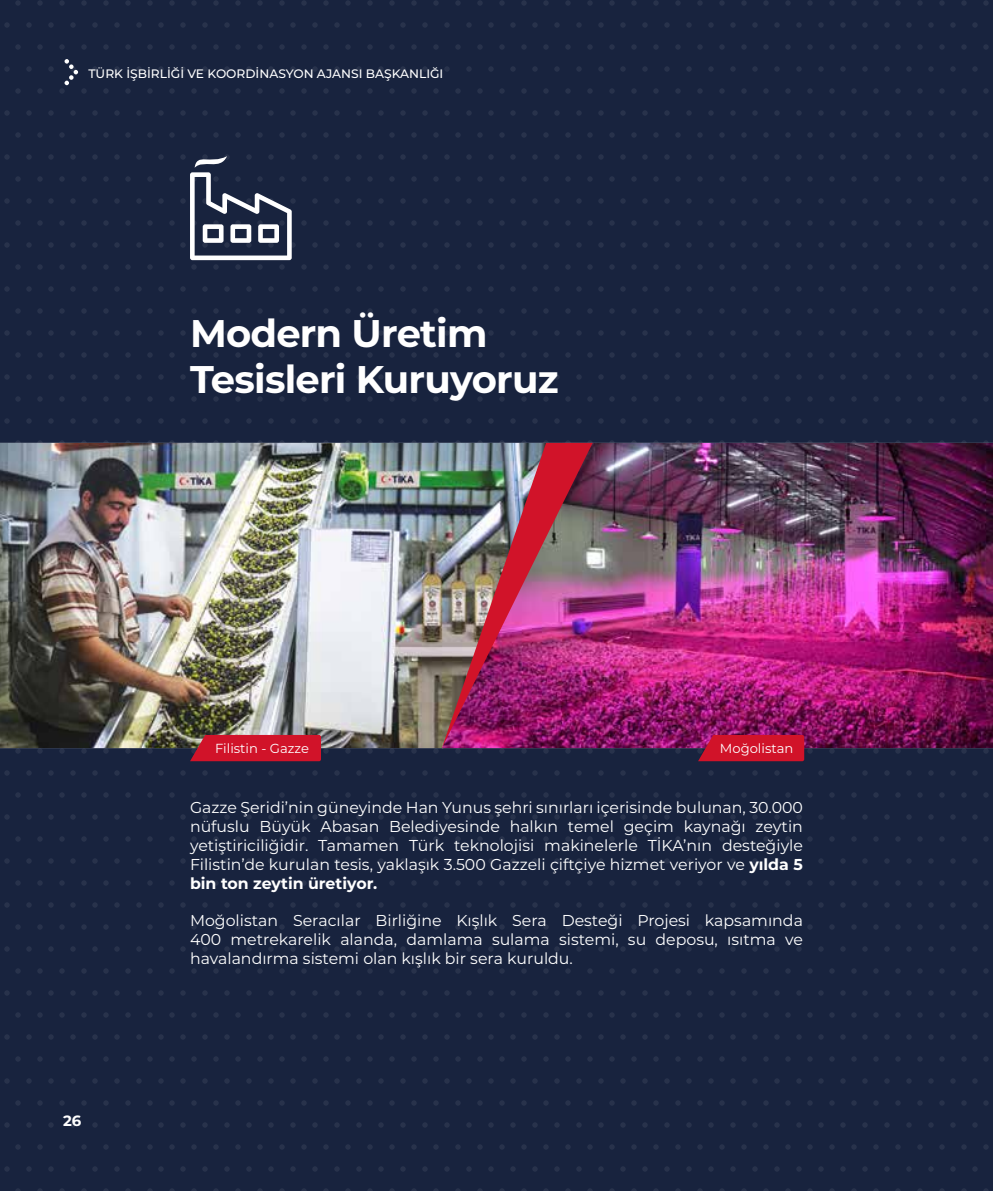
<style>
.page{position:relative;width:993px;height:1191px;background:#fff}
.page>*{position:absolute;margin:0;border:0;box-sizing:border-box;transform-origin:0 0}
.t1{font:700 38.5px/46.2px "Montserrat";letter-spacing:-.02em;color:#fff}
.t2{font:15.75px/18.9px "Montserrat";color:#fff;text-align:justify}
.t3{font:700 14.88px "Montserrat";color:#fff}
.t4{font:13.12px "Montserrat";color:#fff}
.t5{font:500 12.25px "Montserrat";color:#fff}
.s1{font-weight:700}
</style>
<div class="page">
<div style="left:0;top:0;width:992px;height:1191px;background:#18233e"></div>
<img style="left:0;top:443px;width:441px;height:305px">
<img style="left:592px;top:443px;width:400px;height:305px">
<img style="left:441px;top:443px;width:151px;height:305px">
<svg style="left:64px;top:59px;width:14px;height:26px"></svg>
<svg style="left:190px;top:155px;width:101px;height:105px"></svg>
<svg style="left:697px;top:735px;width:107px;height:26px;background:#c9132e"></svg>
<div style="left:190px;top:735px;width:131px;height:26px;background:#d11329"></div>
<p class="t5" style="left:89px;top:65px;width:356px">TÜRK İŞBİRLİĞİ VE KOORDİNASYON AJANSI BAŞKANLIĞI</p>
<h1 class="t1" style="left:190px;top:308px;width:370px">Modern Üretim<br>Tesisleri Kuruyoruz</h1>
<p class="t4" style="left:215px;top:739px;width:95px">Filistin - Gazze</p>
<p class="t4" style="left:719px;top:739px;width:75px">Moğolistan</p>
<p class="t3" style="left:63px;top:1110px;width:20px">26</p>
<p class="t2" style="left:190px;top:797px;width:614px">Gazze Şeridi’nin güneyinde Han Yunus şehri sınırları içerisinde bulunan, 30.000 nüfuslu Büyük Abasan Belediyesinde halkın temel geçim kaynağı zeytin yetiştiriciliğidir. Tamamen Türk teknolojisi makinelerle TİKA’nın desteğiyle Filistin’de kurulan tesis, yaklaşık 3.500 Gazzeli çiftçiye hizmet veriyor ve <span class="s1">yılda 5 bin ton zeytin üretiyor.</span></p>
<p class="t2" style="left:190px;top:910px;width:614px">Moğolistan Seracılar Birliğine Kışlık Sera Desteği Projesi kapsamında 400 metrekarelik alanda, damlama sulama sistemi, su deposu, ısıtma ve havalandırma sistemi olan kışlık bir sera kuruldu.</p>
</div>
